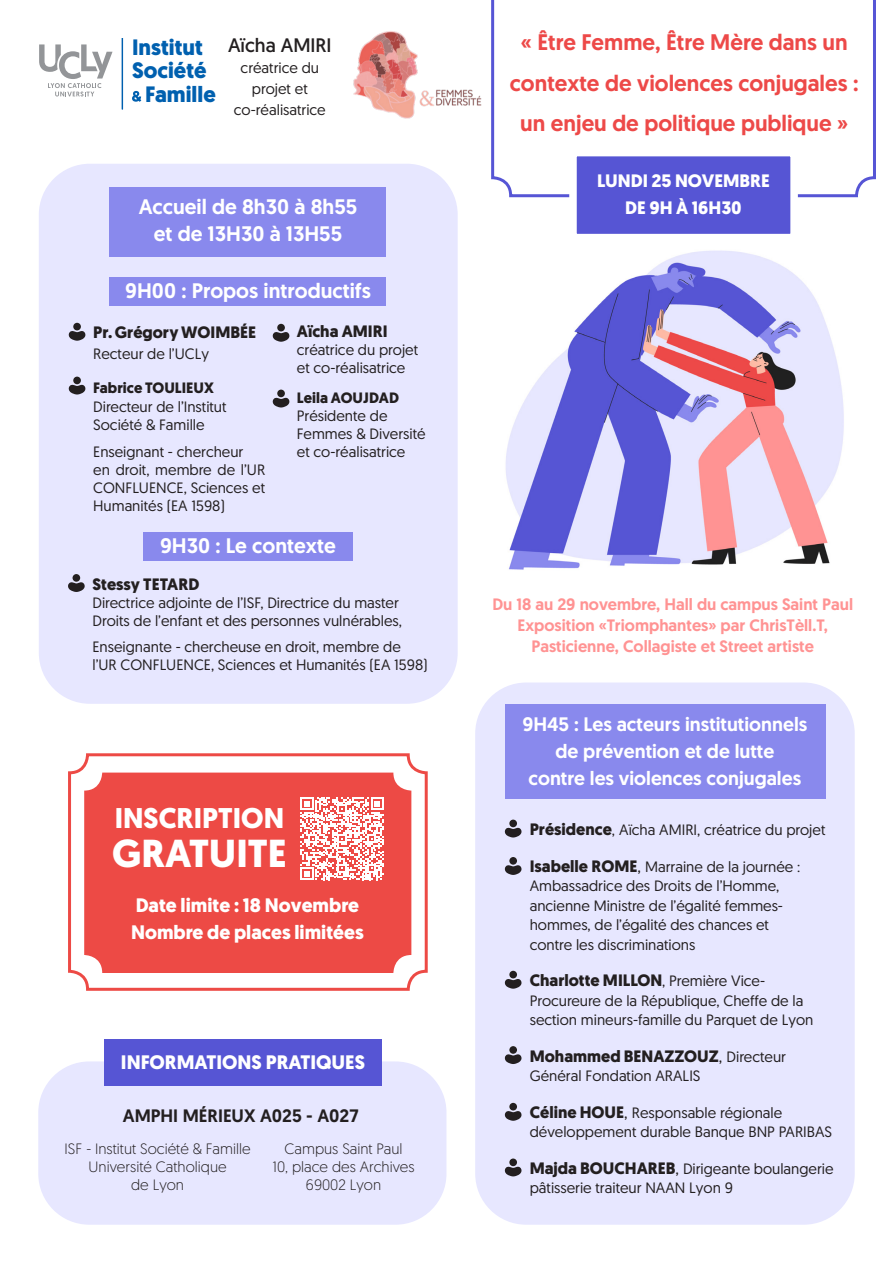
<style>
.page{position:relative;width:893px;height:1263px;background:#fff}
.page>*{position:absolute;margin:0;border:0;box-sizing:border-box;transform-origin:0 0}
.t1{font:700 39px "Geomanist";color:#fff}
.t2{font:700 28.5px "Geomanist";color:#fff}
.t3{font:500 22.5px "Geomanist";color:#ed4948}
.t4{font:700 22.2px/23.5px "Geomanist";color:#0060af;text-align:center}
.t5{font:500 21px "Geomanist";color:#fff}
.t6{font:500 19.5px "Geomanist";color:#fff}
.t7{font:700 19.5px "Geomanist";color:#fff}
.t8{font:19.5px "Geomanist";color:#231f20}
.t9{font:700 18px "Geomanist";color:#fff}
.t10{font:500 18px "Geomanist";color:#231f20}
.t11{font:500 16.5px "Geomanist";color:#ff9393}
.t12{font:700 16.5px "Geomanist";color:#231f20}
.t13{font:15px/18px "Geomanist";color:#231f20}
.t14{font:300 15px/18px "Geomanist";color:#231f20;text-align:center}
.t15{font:700 15px "Geomanist";color:#231f20}
.s1{font-weight:700;font-size:16.5px}
.s2{font-size:16.5px}
.s3{font-weight:400;font-size:15px}
.s4{font-weight:400}
</style>
<div class="page">
<div style="left:39px;top:164px;width:419px;height:540px;background:#e7e7ff;border-radius:51px"></div>
<div style="left:475px;top:682px;width:380px;height:543px;background:#e7e7ff;border-radius:51px"></div>
<svg style="left:122px;top:39px;width:1px;height:71px"></svg>
<svg style="left:39px;top:44px;width:74px;height:52px"></svg>
<svg style="left:132px;top:91px;width:9px;height:11px"></svg>
<img style="left:505px;top:250px;width:339px;height:320px">
<img style="left:353px;top:31px;width:129px;height:88px">
<svg style="left:491px;top:0;width:385px;height:197px"></svg>
<div style="left:84px;top:772px;width:327px;height:201px;background:#ed4a45;border-radius:18px"></div>
<div style="left:68px;top:753px;width:360px;height:238px;border:3px solid #ed4a45;border-radius:18px"></div>
<div style="left:569px;top:149px;width:229px;height:92px;background:#5655d4;border:8px solid #fff"></div>
<div style="left:143px;top:532px;width:209px;height:29px;background:#8989ed"></div>
<div style="left:110px;top:277px;width:276px;height:29px;background:#8989ed"></div>
<div style="left:110px;top:187px;width:276px;height:69px;background:#8989ed"></div>
<div style="left:506px;top:704px;width:320px;height:94px;background:#8989ed"></div>
<svg style="left:505px;top:828px;width:16px;height:9px"></svg>
<div style="left:509px;top:819px;width:8px;height:8px;background:#231f20;border-radius:50%"></div>
<svg style="left:505px;top:865px;width:16px;height:10px"></svg>
<div style="left:509px;top:857px;width:8px;height:8px;background:#231f20;border-radius:50%"></div>
<svg style="left:505px;top:979px;width:16px;height:10px"></svg>
<div style="left:509px;top:971px;width:8px;height:7px;background:#231f20;border-radius:50%"></div>
<svg style="left:505px;top:1054px;width:16px;height:10px"></svg>
<div style="left:509px;top:1046px;width:8px;height:8px;background:#231f20;border-radius:50%"></div>
<svg style="left:505px;top:1111px;width:16px;height:10px"></svg>
<div style="left:509px;top:1103px;width:8px;height:7px;background:#231f20;border-radius:50%"></div>
<svg style="left:505px;top:1167px;width:16px;height:9px"></svg>
<div style="left:509px;top:1158px;width:8px;height:8px;background:#231f20;border-radius:50%"></div>
<div style="left:38px;top:1061px;width:408px;height:164px;background:#e7e7ff;border-radius:51px"></div>
<div style="left:104px;top:1039px;width:277px;height:47px;background:#5655d4"></div>
<svg style="left:69px;top:331px;width:16px;height:10px"></svg>
<div style="left:73px;top:323px;width:8px;height:7px;background:#231f20;border-radius:50%"></div>
<svg style="left:69px;top:385px;width:16px;height:9px"></svg>
<div style="left:73px;top:377px;width:8px;height:7px;background:#231f20;border-radius:50%"></div>
<svg style="left:273px;top:332px;width:16px;height:10px"></svg>
<div style="left:277px;top:324px;width:8px;height:7px;background:#231f20;border-radius:50%"></div>
<svg style="left:273px;top:398px;width:16px;height:9px"></svg>
<div style="left:277px;top:390px;width:8px;height:7px;background:#231f20;border-radius:50%"></div>
<svg style="left:68px;top:582px;width:17px;height:10px"></svg>
<div style="left:73px;top:574px;width:7px;height:8px;background:#231f20;border-radius:50%"></div>
<svg style="left:301px;top:797px;width:83px;height:83px"></svg>
<p class="t4" style="left:132px;top:35px;width:85px">Institut<br>Société<br>Famille</p>
<p class="t3" style="left:521px;top:27px;width:328px">« Être Femme, Être Mère dans un</p>
<p class="t8" style="left:228px;top:33px;width:105px">Aïcha AMIRI</p>
<p class="t13" style="left:241px;top:57px;width:80px;line-height:21px;text-align:center">créatrice du projet et</p>
<p class="t13" style="left:234px;top:101px;width:93px">co-réalisatrice</p>
<p class="t3" style="left:510px;top:68px;width:350px">contexte de violences conjugales :</p>
<p class="t3" style="left:520px;top:108px;width:329px">un enjeu de politique publique »</p>
<p class="t5" style="left:139px;top:193px;width:220px">Accueil de 8h30 à 8h55</p>
<p class="t5" style="left:154px;top:220px;width:190px">et de 13H30 à 13H55</p>
<p class="t5" style="left:125px;top:277px;width:247px">9H00 : Propos introductifs</p>
<p class="t12" style="left:93px;top:321px;width:164px">Pr. Grégory WOIMBÉE</p>
<p class="t13" style="left:93px;top:344px;width:117px">Recteur de l’UCLy</p>
<p class="t15" style="left:93px;top:378px;width:122px">Fabrice TOULIEUX</p>
<p class="t13" style="left:93px;top:397px;width:135px">Directeur de l’Institut</p>
<p class="t13" style="left:93px;top:415px;width:113px">Société &amp; Famille</p>
<p class="t13" style="left:93px;top:442px;width:152px">Enseignant - chercheur</p>
<p class="t13" style="left:93px;top:460px;width:173px;text-align:justify">en droit, membre de l’UR CONFLUENCE, Sciences et Humanités (EA 1598)</p>
<p class="t12" style="left:297px;top:320px;width:92px">Aïcha AMIRI</p>
<p class="t13" style="left:297px;top:340px;width:123px">créatrice du projet et co-réalisatrice</p>
<p class="t15" style="left:297px;top:387px;width:104px">Leila AOUJDAD</p>
<p class="t13" style="left:297px;top:406px;width:92px">Présidente de</p>
<p class="t13" style="left:297px;top:424px;width:130px">Femmes &amp; Diversité</p>
<p class="t13" style="left:297px;top:442px;width:110px">et co-réalisatrice</p>
<p class="t5" style="left:160px;top:532px;width:177px">9H30 : Le contexte</p>
<p class="t12" style="left:93px;top:573px;width:108px">Stessy TETARD</p>
<p class="t13" style="left:93px;top:593px;width:311px">Directrice adjointe de l’ISF, Directrice du master<br>Droits de l’enfant et des personnes vulnérables,</p>
<p class="t13" style="left:93px;top:638px;width:337px">Enseignante - chercheuse en droit, membre de l’UR CONFLUENCE, Sciences et Humanités (EA 1598)</p>
<p class="t2" style="left:115px;top:799px;width:171px">INSCRIPTION</p>
<p class="t1" style="left:112px;top:828px;width:176px">GRATUITE</p>
<p class="t7" style="left:136px;top:892px;width:225px">Date limite : 18 Novembre</p>
<p class="t7" style="left:131px;top:919px;width:234px">Nombre de places limitées</p>
<p class="t7" style="left:121px;top:1049px;width:246px">INFORMATIONS PRATIQUES</p>
<p class="t10" style="left:123px;top:1103px;width:237px">AMPHI MÉRIEUX A025 - A027</p>
<p class="t14" style="left:285px;top:1139px;width:119px">Campus Saint Paul</p>
<p class="t14" style="left:273px;top:1157px;width:144px">10, place des Archives<br>69002 Lyon</p>
<p class="t14" style="left:65px;top:1139px;width:187px">ISF - Institut Société &amp; Famille</p>
<p class="t14" style="left:89px;top:1157px;width:139px">Université Catholique</p>
<p class="t14" style="left:131px;top:1175px;width:54px">de Lyon</p>
<p class="t9" style="left:597px;top:169px;width:174px">LUNDI 25 NOVEMBRE</p>
<p class="t9" style="left:625px;top:196px;width:118px">DE 9H À 16H30</p>
<p class="t11" style="left:492px;top:593px;width:362px">Du 18 au 29 novembre, Hall du campus Saint Paul</p>
<p class="t11" style="left:518px;top:614px;width:312px">Exposition «Triomphantes» par ChrisTèll.T,</p>
<p class="t11" style="left:531px;top:635px;width:284px">Pasticienne, Collagiste et Street artiste</p>
<p class="t6" style="left:522px;top:711px;width:286px">9H45 : Les acteurs institutionnels</p>
<p class="t6" style="left:555px;top:738px;width:220px">de prévention et de lutte</p>
<p class="t6" style="left:529px;top:765px;width:274px">contre les violences conjugales</p>
<p class="t13" style="left:530px;top:820px;width:297px"><span class="s1">Présidence</span>, Aïcha AMIRI, créatrice du projet</p>
<p class="t13" style="left:530px;top:857px;width:272px"><span class="s1">Isabelle ROME</span><span class="s2">,</span> Marraine de la journée :</p>
<p class="t13" style="left:530px;top:876px;width:255px;line-height:19.5px">Ambassadrice des Droits de l’Homme, ancienne Ministre de l’égalité femmes&shy;hommes, de l’égalité des chances et</p>
<p class="t13" style="left:530px;top:935px;width:167px">contre les discriminations</p>
<p class="t12" style="left:530px;top:969px;width:237px">Charlotte MILLON<span class="s3">, Première Vice-</span></p>
<p class="t13" style="left:530px;top:990px;width:285px;line-height:19.5px">Procureure de la République, Cheffe de la section mineurs-famille du Parquet de Lyon</p>
<p class="t12" style="left:530px;top:1045px;width:258px">Mohammed BENAZZOUZ<span class="s4">,</span> <span class="s3">Directeur</span></p>
<p class="t13" style="left:530px;top:1066px;width:172px">Général Fondation ARALIS</p>
<p class="t13" style="left:530px;top:1102px;width:304px;line-height:19.5px"><span class="s1">Céline HOUE</span><span class="s2">,</span> Responsable régionale développement durable Banque BNP PARIBAS</p>
<p class="t13" style="left:530px;top:1158px;width:305px;line-height:19.5px"><span class="s1">Majda BOUCHAREB</span><span class="s2">,</span> Dirigeante boulangerie pâtisserie traiteur NAAN Lyon 9</p>
</div>
